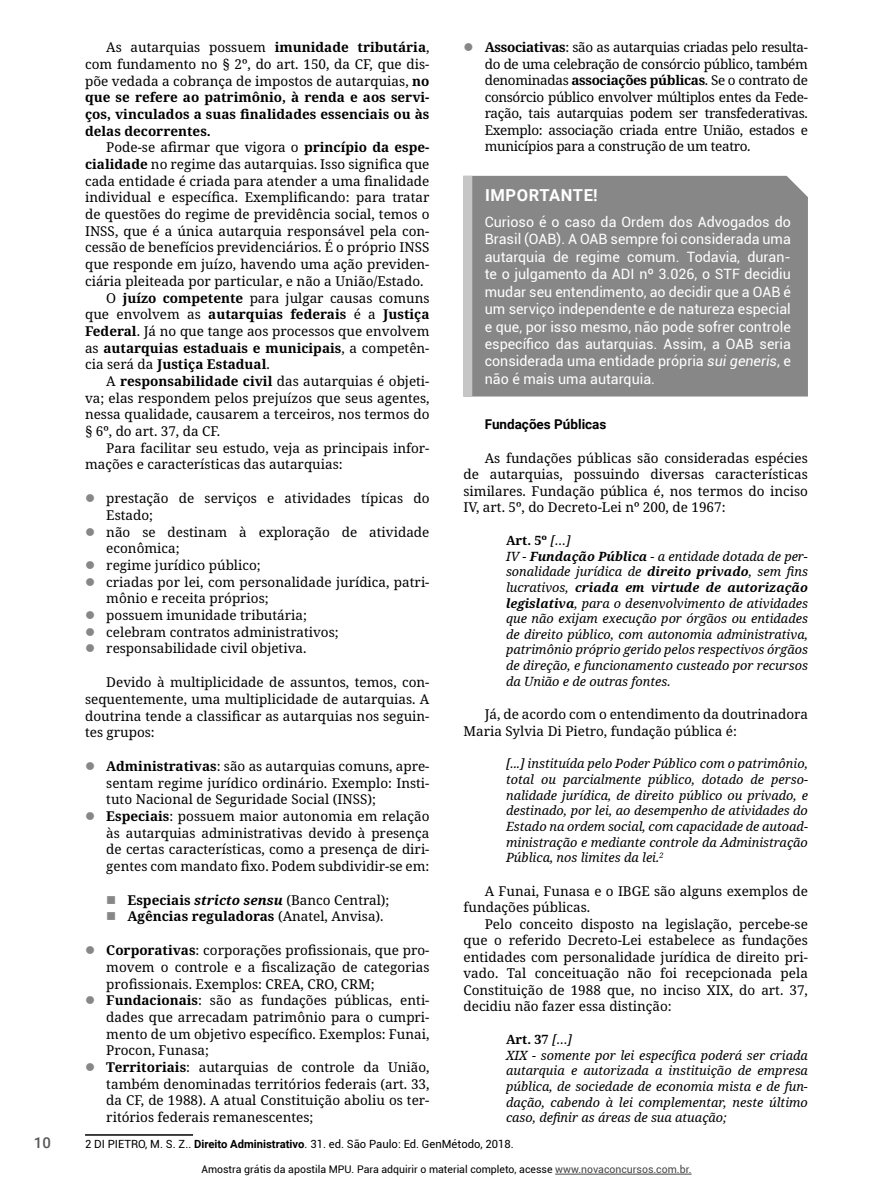
<style>
.page{position:relative;width:893px;height:1191px;background:#fff}
.page>*{position:absolute;margin:0;border:0;box-sizing:border-box;transform-origin:0 0}
.t1{font:700 16.5px "Roboto";letter-spacing:.035em;color:#fff}
.t2{font:500 15px "Roboto";color:#575757}
.t3{font:14.25px/17.4px "Roboto";color:#fff;text-align:justify}
.t4{font:13.5px/16.6px "Noto Serif";color:#000}
.t5{font:700 13.5px/16.6px "Noto Serif";color:#000;text-align:justify}
.t6{font:700 13.5px "Roboto";color:#000}
.t7{font:italic 12.75px/15.6px "Noto Serif";color:#000}
.t8{font:11.25px "Roboto";color:#000}
.t9{font:10.5px "Roboto";color:#000}
.s1{font-weight:400}
.s2{font-weight:700}
.s3{font-weight:700;font-style:italic}
.s4{font-style:italic}
.s5{font-weight:700;font-style:normal}
.s6{color:#464646}
</style>
<div class="page">
<hr style="left:555px;top:1173px;width:137px;height:1px;background:#464646">
<hr style="left:85px;top:1134px;width:108px;height:1px;background:#000">
<div style="left:472px;top:176px;width:336px;height:220px;background:#878787"></div>
<div style="left:463px;top:176px;width:9px;height:220px;background:#c6c6c6"></div>
<p class="t2" style="left:34px;top:1132px;width:19px">10</p>
<p class="t5" style="left:85px;top:39px;width:346px;text-indent:21px"><span class="s1">As autarquias possuem</span> imunidade tributária<span class="s1">, com fundamento no § 2º, do art. 150, da CF, que dis&shy;põe vedada a cobrança de impostos de autarquias,</span> no que se refere ao patrimônio, à renda e aos servi&shy;ços, vinculados a suas finalidades essenciais ou às delas decorrentes.</p>
<p class="t4" style="left:106px;top:140px;width:325px">Pode-se afirmar que vigora o <span class="s2">princípio da espe-</span></p>
<p class="t4" style="left:85px;top:156px;width:346px"><span class="s2">cialidade</span> no regime das autarquias. Isso significa que</p>
<p class="t4" style="left:85px;top:173px;width:346px">cada entidade é criada para atender a uma finalidade</p>
<p class="t4" style="left:85px;top:190px;width:346px">individual e específica. Exemplificando: para tratar</p>
<p class="t4" style="left:85px;top:206px;width:346px">de questões do regime de previdência social, temos o</p>
<p class="t4" style="left:85px;top:223px;width:346px">INSS, que é a única autarquia responsável pela con-</p>
<p class="t4" style="left:85px;top:240px;width:346px">cessão de benefícios previdenciários. É o próprio INSS</p>
<p class="t4" style="left:85px;top:256px;width:346px">que responde em juízo, havendo uma ação previden-</p>
<p class="t4" style="left:85px;top:273px;width:340px">ciária pleiteada por particular, e não a União/Estado.</p>
<p class="t4" style="left:106px;top:290px;width:325px">O <span class="s2">juízo competente</span> para julgar causas comuns</p>
<p class="t5" style="left:85px;top:306px;width:346px"><span class="s1">que envolvem as</span> autarquias federais <span class="s1">é a</span> Justiça</p>
<p class="t4" style="left:85px;top:323px;width:346px"><span class="s2">Federal</span>. Já no que tange aos processos que envolvem</p>
<p class="t5" style="left:85px;top:340px;width:346px"><span class="s1">as</span> autarquias estaduais e municipais<span class="s1">, a competên-</span></p>
<p class="t5" style="left:85px;top:356px;width:186px"><span class="s1">cia será da</span> Justiça Estadual<span class="s1">.</span></p>
<p class="t4" style="left:106px;top:373px;width:325px">A <span class="s2">responsabilidade civil</span> das autarquias é objeti-</p>
<p class="t4" style="left:85px;top:390px;width:346px">va; elas respondem pelos prejuízos que seus agentes,</p>
<p class="t4" style="left:85px;top:406px;width:346px">nessa qualidade, causarem a terceiros, nos termos do</p>
<p class="t4" style="left:85px;top:423px;width:137px">§ 6º, do art. 37, da CF.</p>
<p class="t4" style="left:106px;top:440px;width:325px">Para facilitar seu estudo, veja as principais infor-</p>
<p class="t4" style="left:85px;top:457px;width:259px">mações e características das autarquias:</p>
<p class="t4" style="left:106px;top:490px;width:325px">prestação de serviços e atividades típicas do<br>Estado;<br>não se destinam à exploração de atividade econômica;<br>regime jurídico público;<br>criadas por lei, com personalidade jurídica, patri&shy;mônio e receita próprios;<br>possuem imunidade tributária;<br>celebram contratos administrativos; responsabilidade civil objetiva.</p>
<p class="t4" style="left:85px;top:674px;width:346px;text-align:justify;text-indent:21px">Devido à multiplicidade de assuntos, temos, con&shy;sequentemente, uma multiplicidade de autarquias. A doutrina tende a classificar as autarquias nos seguin&shy;tes grupos:</p>
<p class="t4" style="left:106px;top:758px;width:325px"><span class="s2">Administrativas</span>: são as autarquias comuns, apre&shy;sentam regime jurídico ordinário. Exemplo: Insti&shy;tuto Nacional de Seguridade Social (INSS); <span class="s2">Especiais</span>: possuem maior autonomia em relação às autarquias administrativas devido à presença de certas características, como a presença de diri&shy;gentes com mandato fixo. Podem subdividir-se em:</p>
<p class="t4" style="left:128px;top:892px;width:263px"><span class="s2">Especiais</span> <span class="s3">stricto sensu</span> (Banco Central);<br><span class="s2">Agências reguladoras</span> (Anatel, Anvisa).</p>
<p class="t4" style="left:106px;top:942px;width:325px"><span class="s2">Corporativas</span>: corporações profissionais, que pro&shy;movem o controle e a fiscalização de categorias profissionais. Exemplos: CREA, CRO, CRM; <span class="s2">Fundacionais</span>: são as fundações públicas, enti&shy;dades que arrecadam patrimônio para o cumpri&shy;mento de um objetivo específico. Exemplos: Funai, Procon, Funasa;<br><span class="s2">Territoriais</span>: autarquias de controle da União, também denominadas territórios federais (art. 33, da CF, de 1988). A atual Constituição aboliu os ter&shy;ritórios federais remanescentes;</p>
<p class="t8" style="left:85px;top:1136px;width:430px">2 DI PIETRO, M. S. Z.. <span class="s2">Direito Administrativo</span>. 31. ed. São Paulo: Ed. GenMétodo, 2018.</p>
<p class="t4" style="left:485px;top:39px;width:325px;text-align:justify"><span class="s2">Associativas</span>: são as autarquias criadas pelo resulta&shy;do de uma celebração de consórcio público, também denominadas <span class="s2">associações públicas</span>. Se o contrato de consórcio público envolver múltiplos entes da Fede&shy;ração, tais autarquias podem ser transfederativas.<br>Exemplo: associação criada entre União, estados e municípios para a construção de um teatro.</p>
<p class="t1" style="left:485px;top:183px;width:114px">IMPORTANTE!</p>
<p class="t3" style="left:485px;top:213px;width:308px">Curioso é o caso da Ordem dos Advogados do Brasil (OAB). A OAB sempre foi considerada uma autarquia de regime comum. Todavia, duran&shy;te o julgamento da ADI nº 3.026, o STF decidiu mudar seu entendimento, ao decidir que a OAB é um serviço independente e de natureza especial e que, por isso mesmo, não pode sofrer controle específico das autarquias. Assim, a OAB seria considerada uma entidade própria <span class="s4">sui generis</span>, e não é mais uma autarquia.</p>
<p class="t6" style="left:485px;top:415px;width:123px">Fundações Públicas</p>
<p class="t4" style="left:463px;top:450px;width:346px;text-align:justify;text-indent:21px">As fundações públicas são consideradas espécies de autarquias, possuindo diversas características similares. Fundação pública é, nos termos do inciso IV, art. 5º, do Decreto-Lei nº 200, de 1967:</p>
<p class="t7" style="left:506px;top:533px;width:303px"><span class="s5">Art. 5º</span> […]<br>IV - <span class="s2">Fundação Pública</span> - a entidade dotada de per&shy;sonalidade jurídica de <span class="s2">direito privado</span>, sem fins lucrativos, <span class="s2">criada em virtude de autorização legislativa</span>, para o desenvolvimento de atividades que não exijam execução por órgãos ou entidades de direito público, com autonomia administrativa, patrimônio próprio gerido pelos respectivos órgãos de direção, e funcionamento custeado por recursos da União e de outras fontes.</p>
<p class="t4" style="left:463px;top:706px;width:346px;text-indent:21px">Já, de acordo com o entendimento da doutrinadora<br>Maria Sylvia Di Pietro, fundação pública é:</p>
<p class="t7" style="left:506px;top:756px;width:303px;text-align:justify">[...] instituída pelo Poder Público com o patrimônio, total ou parcialmente público, dotado de perso&shy;nalidade jurídica, de direito público ou privado, e destinado, por lei, ao desempenho de atividades do Estado na ordem social, com capacidade de autoad&shy;ministração e mediante controle da Administração Pública, nos limites da lei.<sup>2</sup></p>
<p class="t4" style="left:463px;top:883px;width:346px;text-indent:21px">A Funai, Funasa e o IBGE são alguns exemplos de fundações públicas.</p>
<p class="t4" style="left:463px;top:916px;width:346px;text-align:justify;text-indent:21px">Pelo conceito disposto na legislação, percebe-se que o referido Decreto-Lei estabelece as fundações entidades com personalidade jurídica de direito pri&shy;vado. Tal conceituação não foi recepcionada pela Constituição de 1988 que, no inciso XIX, do art. 37, decidiu não fazer essa distinção:</p>
<p class="t7" style="left:506px;top:1032px;width:303px"><span class="s5">Art. 37</span> […]<br>XIX - somente por lei específica poderá ser criada autarquia e autorizada a instituição de empresa pública, de sociedade de economia mista e de fun&shy;dação, cabendo à lei complementar, neste último caso, definir as áreas de sua atuação;</p>
<p class="t9" style="left:201px;top:1162px;width:492px">Amostra grátis da apostila MPU. Para adquirir o material completo, acesse <span class="s6">www.novaconcursos.com.br.</span></p>
</div>
